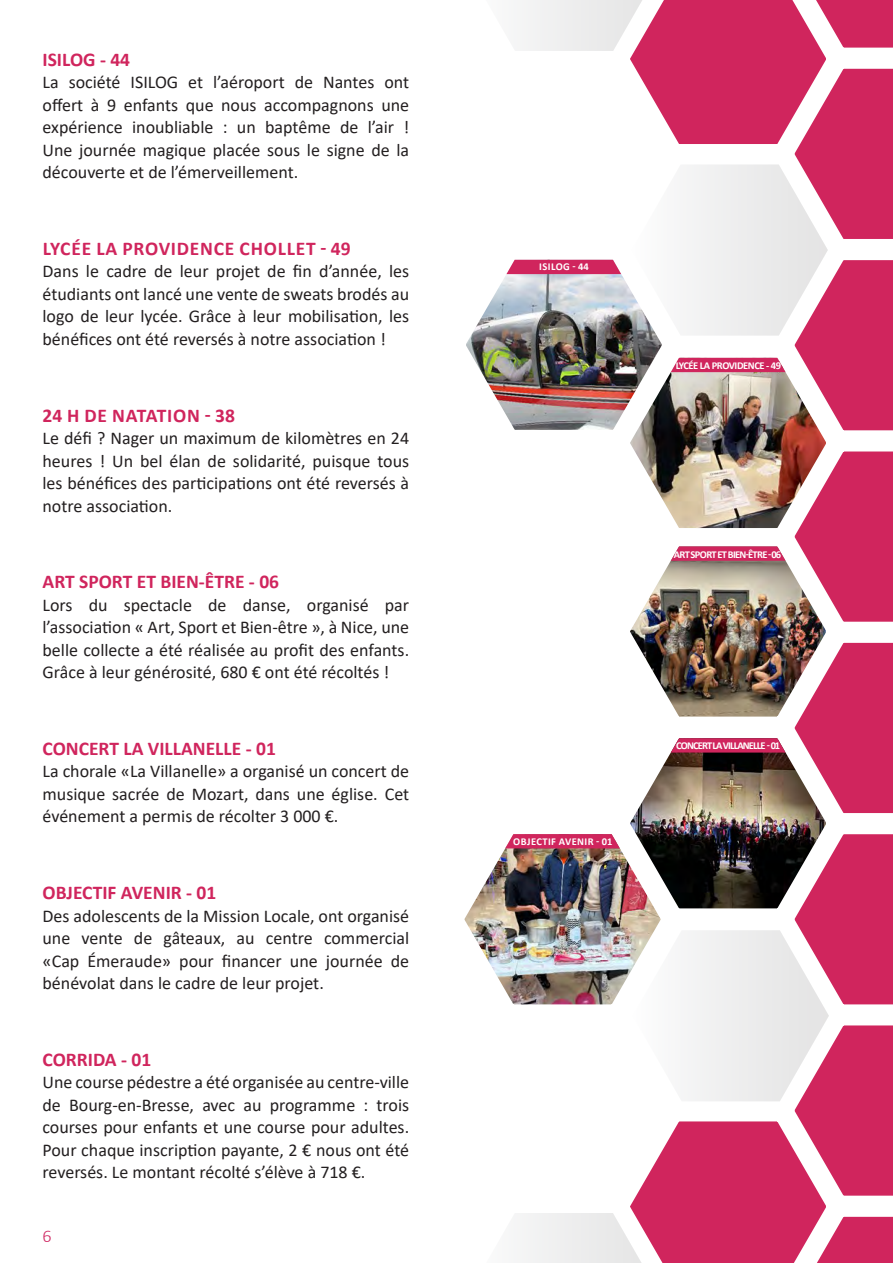
<style>
.page{position:relative;width:893px;height:1263px;background:#fff}
.page>*{position:absolute;margin:0;border:0;box-sizing:border-box;transform-origin:0 0}
.t1{font:700 19.5px "Calibri";color:#d0255d}
.t2{font:700 19.5px "Calibri";letter-spacing:.04em;color:#d0255d}
.t3{font:700 19.5px "Calibri";letter-spacing:.02em;color:#d0255d}
.t4{font:18px/22.5px "Calibri";color:#231f20;text-align:justify}
.t5{font:300 18px "Calibri";color:#d02b65}
.t6{font:700 10.5px "Calibri";letter-spacing:.04em;color:#fff}
.t7{font:700 10.5px "Calibri";letter-spacing:-.06em;color:#fff}
.t8{font:700 10.5px "Calibri";letter-spacing:-.08em;color:#fff}
.t9{font:700 10.5px "Calibri";letter-spacing:-.04em;color:#fff}
</style>
<div class="page">
<img style="left:464px;top:0;width:429px;height:1263px">
<p class="t1" style="left:43px;top:45px;width:89px">ISILOG - 44</p>
<p class="t4" style="left:43px;top:70px;width:368px">La société ISILOG et l’aéroport de Nantes ont offert à 9 enfants que nous accompagnons une expérience inoubliable : un baptême de l’air !<br>Une journée magique placée sous le signe de la découverte et de l’émerveillement.</p>
<p class="t2" style="left:43px;top:235px;width:309px">LYCÉE LA PROVIDENCE CHOLLET - 49</p>
<p class="t4" style="left:43px;top:260px;width:368px">Dans le cadre de leur projet de fin d’année, les étudiants ont lancé une vente de sweats brodés au logo de leur lycée. Grâce à leur mobilisation, les bénéfices ont été reversés à notre association !</p>
<p class="t3" style="left:43px;top:401px;width:194px">24 H DE NATATION - 38</p>
<p class="t4" style="left:43px;top:426px;width:368px">Le défi ? Nager un maximum de kilomètres en 24 heures ! Un bel élan de solidarité, puisque tous les bénéfices des participations ont été reversés à notre association.</p>
<p class="t1" style="left:43px;top:568px;width:238px">ART SPORT ET BIEN-ÊTRE - 06</p>
<p class="t4" style="left:43px;top:593px;width:368px">Lors du spectacle de danse, organisé par l’association « Art, Sport et Bien-être », à Nice, une belle collecte a été réalisée au profit des enfants.<br>Grâce à leur générosité, 680 € ont été récoltés !</p>
<p class="t1" style="left:43px;top:734px;width:235px">CONCERT LA VILLANELLE - 01</p>
<p class="t4" style="left:43px;top:760px;width:368px">La chorale «La Villanelle» a organisé un concert de musique sacrée de Mozart, dans une église. Cet événement a permis de récolter 3 000 €.</p>
<p class="t1" style="left:43px;top:879px;width:175px">OBJECTIF AVENIR - 01</p>
<p class="t4" style="left:43px;top:904px;width:368px">Des adolescents de la Mission Locale, ont organisé une vente de gâteaux, au centre commercial «Cap Émeraude» pour financer une journée de bénévolat dans le cadre de leur projet.</p>
<p class="t1" style="left:43px;top:1045px;width:110px">CORRIDA - 01</p>
<p class="t4" style="left:43px;top:1070px;width:368px">Une course pédestre a été organisée au centre-ville de Bourg-en-Bresse, avec au programme : trois courses pour enfants et une course pour adultes.<br>Pour chaque inscription payante, 2 € nous ont été reversés. Le montant récolté s’élève à 718 €.</p>
<p class="t5" style="left:43px;top:1224px;width:11px">6</p>
<p class="t6" style="left:539px;top:259px;width:51px">ISILOG - 44</p>
<p class="t9" style="left:676px;top:358px;width:107px">LYCÉE LA PROVIDENCE - 49</p>
<p class="t7" style="left:674px;top:547px;width:109px">ART SPORT ET BIEN-ÊTRE - 06</p>
<p class="t6" style="left:513px;top:834px;width:101px">OBJECTIF AVENIR - 01</p>
<p class="t8" style="left:676px;top:738px;width:105px">CONCERT LA VILLANELLE - 01</p>
</div>
